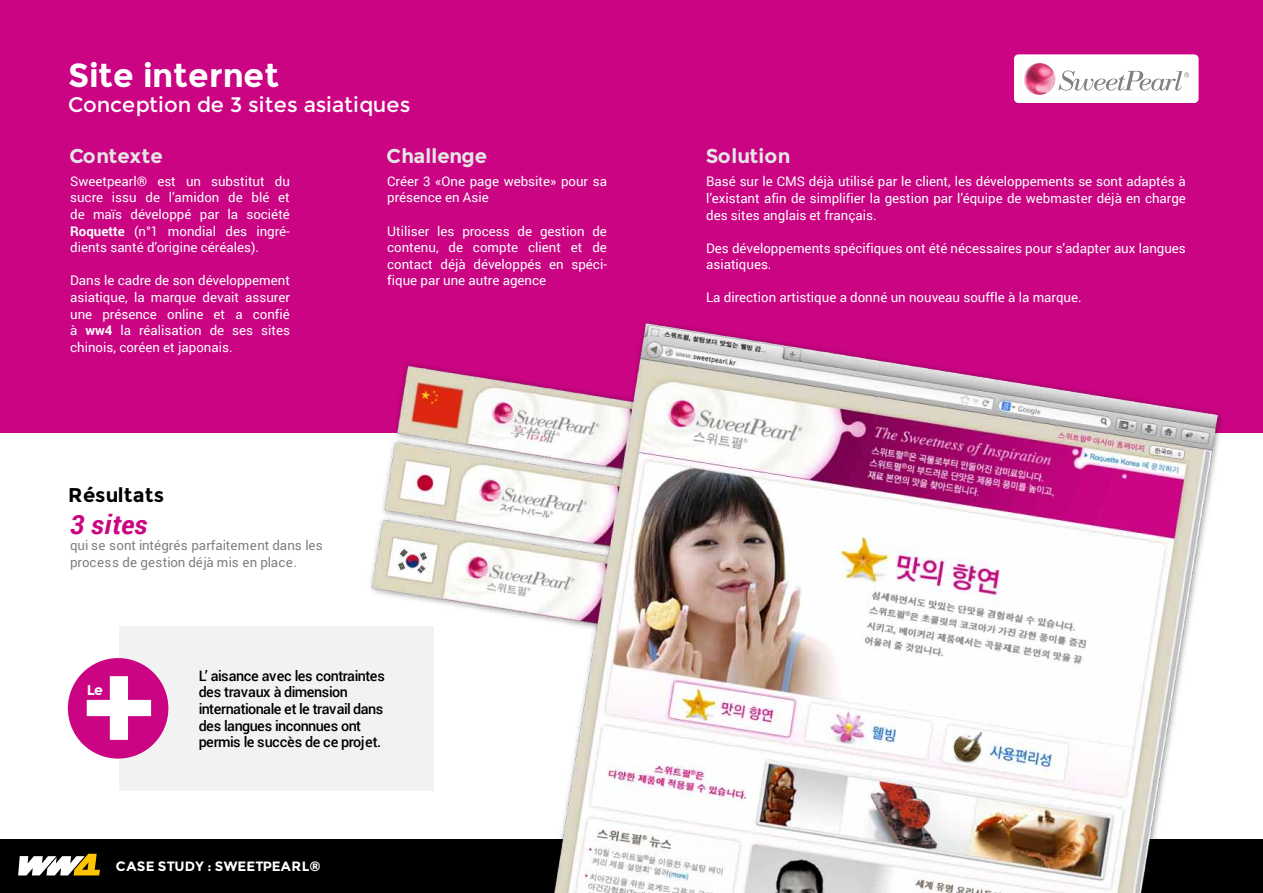
<style>
.page{position:relative;width:1263px;height:893px;background:#fff}
.page>*{position:absolute;margin:0;border:0;box-sizing:border-box;transform-origin:0 0}
.t1{font:700 33.15px "Montserrat";letter-spacing:-.005em;color:#fff}
.t2{font:italic 700 26.55px "Roboto";letter-spacing:.015em;color:#cb0483}
.t3{font:21px "Montserrat";letter-spacing:-.005em;color:#fff}
.t4{font:700 19.95px "Montserrat";letter-spacing:.01em;color:#e6e6e6}
.t5{font:700 19.95px "Montserrat";letter-spacing:.01em;color:#000}
.t6{font:500 14.4px/16.6px "Roboto";letter-spacing:-.035em;color:#000}
.t7{font:700 14.25px "Montserrat";color:#fff}
.t8{font:700 13.5px "Montserrat";letter-spacing:.02em;color:#fff}
.t9{font:13.2px/16.6px "Roboto";color:#fff;text-align:justify}
.t10{font:13.2px/16.6px "Roboto";letter-spacing:-.005em;color:#808080}
.s1{font-weight:700}
</style>
<div class="page">
<div style="left:0;top:839px;width:1263px;height:54px;background:#000"></div>
<div style="left:0;top:0;width:1263px;height:433px;background:#cb0483"></div>
<img style="left:370px;top:321px;width:852px;height:572px">
<div style="left:119px;top:626px;width:314px;height:165px;background:#f2f2f2"></div>
<div style="left:68px;top:658px;width:100px;height:101px;background:#cb0483;border-radius:50%"></div>
<svg style="left:87px;top:676px;width:64px;height:64px"></svg>
<svg style="left:18px;top:854px;width:82px;height:21px"></svg>
<svg style="left:1014px;top:54px;width:184px;height:49px;background:#f4f2f3"></svg>
<img style="left:1024px;top:63px;width:31px;height:32px;border-radius:16px">
<h1 class="t1" style="left:68px;top:56px;width:212px">Site internet</h1>
<h3 class="t3" style="left:68px;top:93px;width:344px">Conception de 3 sites asiatiques</h3>
<h3 class="t4" style="left:69px;top:144px;width:95px">Contexte</h3>
<p class="t9" style="left:70px;top:172px;width:221px">Sweetpearl® est un substitut du sucre issu de l’amidon de blé et de maïs développé par la société <span class="s1">Roquette</span> (n°1 mondial des ingré&shy;dients santé d’origine céréales).</p>
<p class="t9" style="left:70px;top:272px;width:221px">Dans le cadre de son développement asiatique, la marque devait assurer une présence online et a confié à <span class="s1">ww4</span> la réalisation de ses sites chinois, coréen et japonais.</p>
<h3 class="t5" style="left:68px;top:483px;width:97px">Résultats</h3>
<h2 class="t2" style="left:70px;top:506px;width:79px">3 sites</h2>
<p class="t10" style="left:70px;top:537px;width:254px">qui se sont intégrés parfaitement dans les process de gestion déjà mis en place.</p>
<h3 class="t4" style="left:386px;top:144px;width:102px">Challenge</h3>
<p class="t9" style="left:387px;top:172px;width:221px">Créer 3 «One page website» pour sa présence en Asie</p>
<p class="t9" style="left:387px;top:222px;width:221px">Utiliser les process de gestion de contenu, de compte client et de contact déjà développés en spéci&shy;fique par une autre agence</p>
<p class="t7" style="left:87px;top:681px;width:18px">Le</p>
<p class="t6" style="left:199px;top:667px;width:188px">L’ aisance avec les contraintes des travaux à dimension internationale et le travail dans des langues inconnues ont permis le succès de ce projet.</p>
<p class="t8" style="left:116px;top:858px;width:206px">CASE STUDY : SWEETPEARL®</p>
<h3 class="t4" style="left:706px;top:144px;width:86px">Solution</h3>
<p class="t9" style="left:706px;top:173px;width:481px">Basé sur le CMS déjà utilisé par le client, les développements se sont adaptés à l’existant afin de simplifier la gestion par l’équipe de webmaster déjà en charge des sites anglais et français.</p>
<p class="t9" style="left:706px;top:239px;width:481px">Des développements spécifiques ont été nécessaires pour s’adapter aux langues asiatiques.</p>
<p class="t9" style="left:706px;top:289px;width:377px">La direction artistique a donné un nouveau souffle à la marque.</p>
</div>
